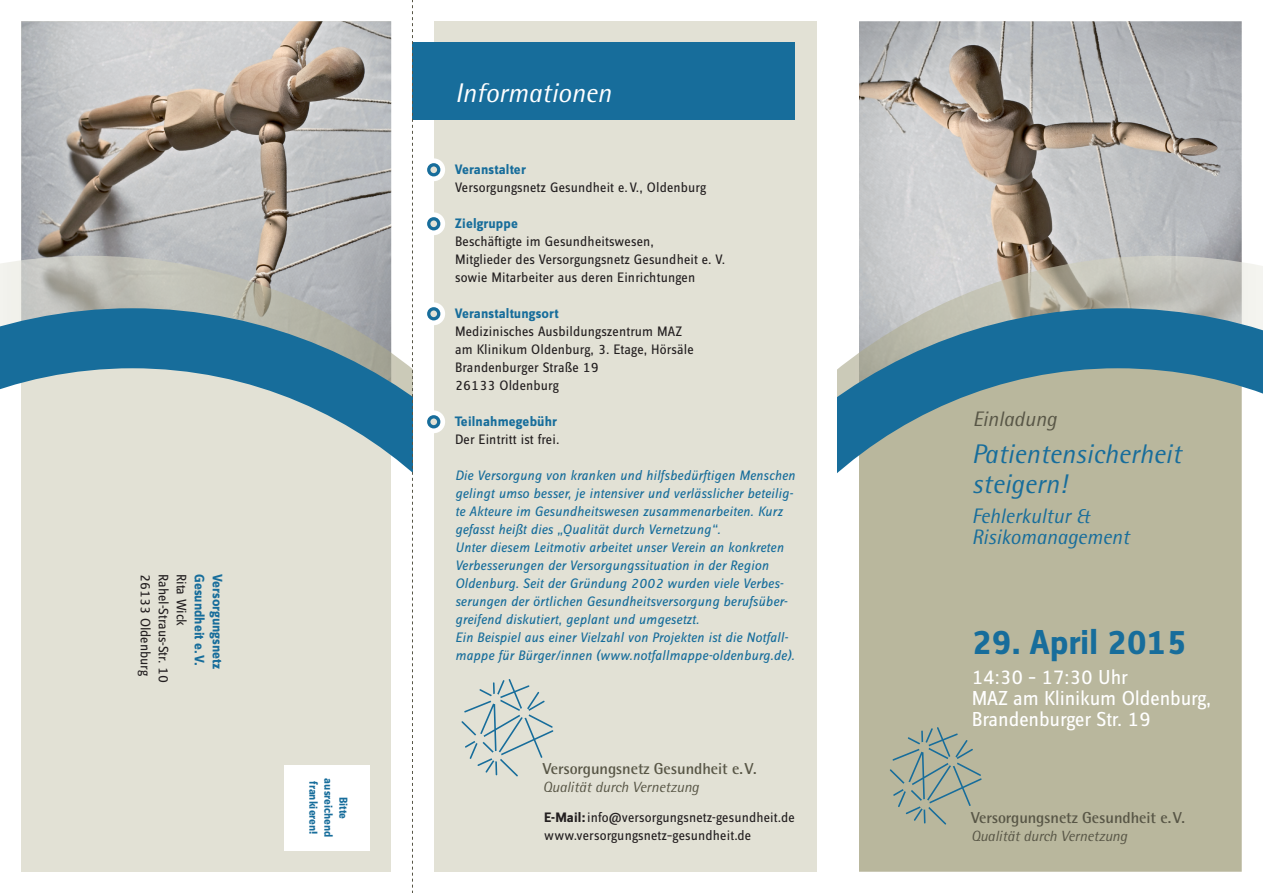
<style>
.page{position:relative;width:1263px;height:893px;background:#fff}
.page>*{position:absolute;margin:0;border:0;box-sizing:border-box;transform-origin:0 0}
.t1{font:36px "Zine Sans Dis Bold Roman Tf";letter-spacing:-.005em;color:#176d9b}
.t2{font:italic 27px/30px "Rotis Semi Sans";color:#176d9b}
.t3{font:italic 27px "Rotis Semi Sans";color:#fff}
.t4{font:21px/21px "Zine Sans Dis Regular Roman Tf";letter-spacing:-.005em;color:#fff}
.t5{font:italic 21px/21px "Rotis Semi Sans";color:#176d9b}
.t6{font:italic 21px "Rotis Semi Sans";color:#585646}
.t7{font:700 15.9px "Rotis Semi Sans";letter-spacing:-.005em;color:#585646}
.t8{font:italic 14.85px "Rotis Semi Sans";letter-spacing:-.005em;color:#585646}
.t9{font:14.25px/18px "Zine Sans Dis Regular Italic Tf";letter-spacing:.01em;color:#176d9b}
.t10{font:14.25px/18px "Zine Sans Dis Regular Roman Tf";letter-spacing:.01em;color:#231f20}
.t11{font:14.25px "Zine Sans Dis Bold Roman Tf";letter-spacing:.01em;color:#176d9b}
.t12{font:14.25px "Zine Sans Dis Regular Roman Tf";letter-spacing:-.01em;color:#231f20}
.t13{font:12px "Zine Sans Dis Bold Roman Tf";color:#176d9b}
.s1{font-family:"Zine Sans Dis Bold Roman Tf"}
</style>
<div class="page">
<img style="left:859px;top:21px;width:383px;height:235px">
<svg style="left:859px;top:256px;width:404px;height:52px;background:#c2c0b9"></svg>
<svg style="left:838px;top:308px;width:425px;height:564px;background:#acb4a6"></svg>
<div style="left:434px;top:21px;width:382px;height:851px;background:#e2e1d5"></div>
<div style="left:412px;top:43px;width:383px;height:77px;background:#176d9b"></div>
<div style="left:422px;top:158px;width:23px;height:23px;background:#fff;border-radius:50%"></div>
<div style="left:429px;top:165px;width:10px;height:10px;background:#e2e1d5;border-radius:50%"></div>
<div style="left:427px;top:163px;width:13px;height:13px;border:3px solid #176d9b;border-radius:50%"></div>
<div style="left:422px;top:212px;width:23px;height:23px;background:#fff;border-radius:50%"></div>
<div style="left:429px;top:219px;width:10px;height:10px;background:#e2e1d5;border-radius:50%"></div>
<div style="left:427px;top:217px;width:13px;height:13px;border:3px solid #176d9b;border-radius:50%"></div>
<div style="left:422px;top:302px;width:23px;height:23px;background:#fff;border-radius:50%"></div>
<div style="left:429px;top:309px;width:10px;height:10px;background:#e2e1d5;border-radius:50%"></div>
<div style="left:427px;top:307px;width:13px;height:13px;border:3px solid #176d9b;border-radius:50%"></div>
<div style="left:422px;top:410px;width:23px;height:23px;background:#fff;border-radius:50%"></div>
<div style="left:429px;top:417px;width:10px;height:10px;background:#e2e1d5;border-radius:50%"></div>
<div style="left:427px;top:415px;width:13px;height:13px;border:3px solid #176d9b;border-radius:50%"></div>
<svg style="left:890px;top:727px;width:92px;height:97px;background:#a7af9c"></svg>
<svg style="left:461px;top:679px;width:92px;height:97px"></svg>
<img style="left:21px;top:21px;width:370px;height:235px">
<svg style="left:0;top:256px;width:392px;height:52px;background:#babab5"></svg>
<svg style="left:0;top:308px;width:412px;height:564px;background:#ccd5d1"></svg>
<svg style="left:412px;top:0;width:1px;height:893px"></svg>
<p class="t11" style="left:207px;top:574px;width:93px;rotate:90deg">Gesundheit e.V.</p>
<p class="t11" style="left:225px;top:574px;width:97px;rotate:90deg">Versorgungsnetz</p>
<p class="t10" style="left:154px;top:574px;width:103px;rotate:90deg">26133 Oldenburg</p>
<p class="t10" style="left:172px;top:574px;width:110px;rotate:90deg">Rahel-Straus-Str. 10</p>
<p class="t12" style="left:188px;top:574px;width:53px;rotate:90deg">Rita Wick</p>
<p class="t13" style="left:320px;top:781px;width:55px;rotate:90deg">frankieren!</p>
<p class="t13" style="left:335px;top:778px;width:61px;rotate:90deg">ausreichend</p>
<p class="t13" style="left:350px;top:797px;width:24px;rotate:90deg">Bitte</p>
<h2 class="t3" style="left:455px;top:77px;width:158px">Informationen</h2>
<p class="t11" style="left:455px;top:162px;width:73px">Veranstalter</p>
<p class="t10" style="left:455px;top:179px;width:253px">Versorgungsnetz Gesundheit e. V., Oldenburg</p>
<p class="t11" style="left:455px;top:216px;width:65px">Zielgruppe</p>
<p class="t10" style="left:455px;top:233px;width:272px">Beschäftigte im Gesundheitswesen,<br>Mitglieder des Versorgungsnetz Gesundheit e. V. sowie Mitarbeiter aus deren Einrichtungen</p>
<p class="t11" style="left:455px;top:306px;width:105px">Veranstaltungsort</p>
<p class="t10" style="left:455px;top:323px;width:240px">Medizinisches Ausbildungszentrum MAZ am Klinikum Oldenburg, 3. Etage, Hörsäle<br>Brandenburger Straße 19<br>26133 Oldenburg</p>
<p class="t11" style="left:455px;top:414px;width:104px">Teilnahmegebühr</p>
<p class="t10" style="left:455px;top:431px;width:106px">Der Eintritt ist frei.</p>
<p class="t9" style="left:455px;top:467px;width:342px">Die Versorgung von kranken und hilfsbedürftigen Menschen gelingt umso besser, je intensiver und verlässlicher beteilig&shy;te Akteure im Gesundheitswesen zusammenarbeiten. Kurz gefasst heißt dies „Qualität durch Vernetzung“.<br>Unter diesem Leitmotiv arbeitet unser Verein an konkreten Verbesserungen der Versorgungssituation in der Region Oldenburg. Seit der Gründung 2002 wurden viele Verbes&shy;serungen der örtlichen Gesundheitsversorgung berufsüber&shy;greifend diskutiert, geplant und umgesetzt.<br>Ein Beispiel aus einer Vielzahl von Projekten ist die Notfall&shy;mappe für Bürger/innen (www.notfallmappe-oldenburg.de).</p>
<p class="t7" style="left:543px;top:759px;width:215px">Versorgungsnetz Gesundheit e.V.</p>
<p class="t8" style="left:543px;top:778px;width:158px">Qualität durch Vernetzung</p>
<p class="t10" style="left:544px;top:809px;width:252px"><span class="s1">E-Mail:</span>info@versorgungsnetz-gesundheit.de www.versorgungsnetz–gesundheit.de</p>
<h3 class="t6" style="left:973px;top:406px;width:86px">Einladung</h3>
<h2 class="t2" style="left:972px;top:438px;width:211px">Patientensicherheit steigern!</h2>
<h3 class="t5" style="left:972px;top:505px;width:159px">Fehlerkultur &amp;<br>Risikomanagement</h3>
<h1 class="t1" style="left:972px;top:624px;width:217px">29. April 2015</h1>
<h3 class="t4" style="left:972px;top:667px;width:241px">14:30 – 17:30 Uhr<br>MAZ am Klinikum Oldenburg,<br>Brandenburger Str. 19</h3>
<p class="t7" style="left:971px;top:807px;width:215px">Versorgungsnetz Gesundheit e.V.</p>
<p class="t8" style="left:971px;top:826px;width:158px">Qualität durch Vernetzung</p>
</div>
